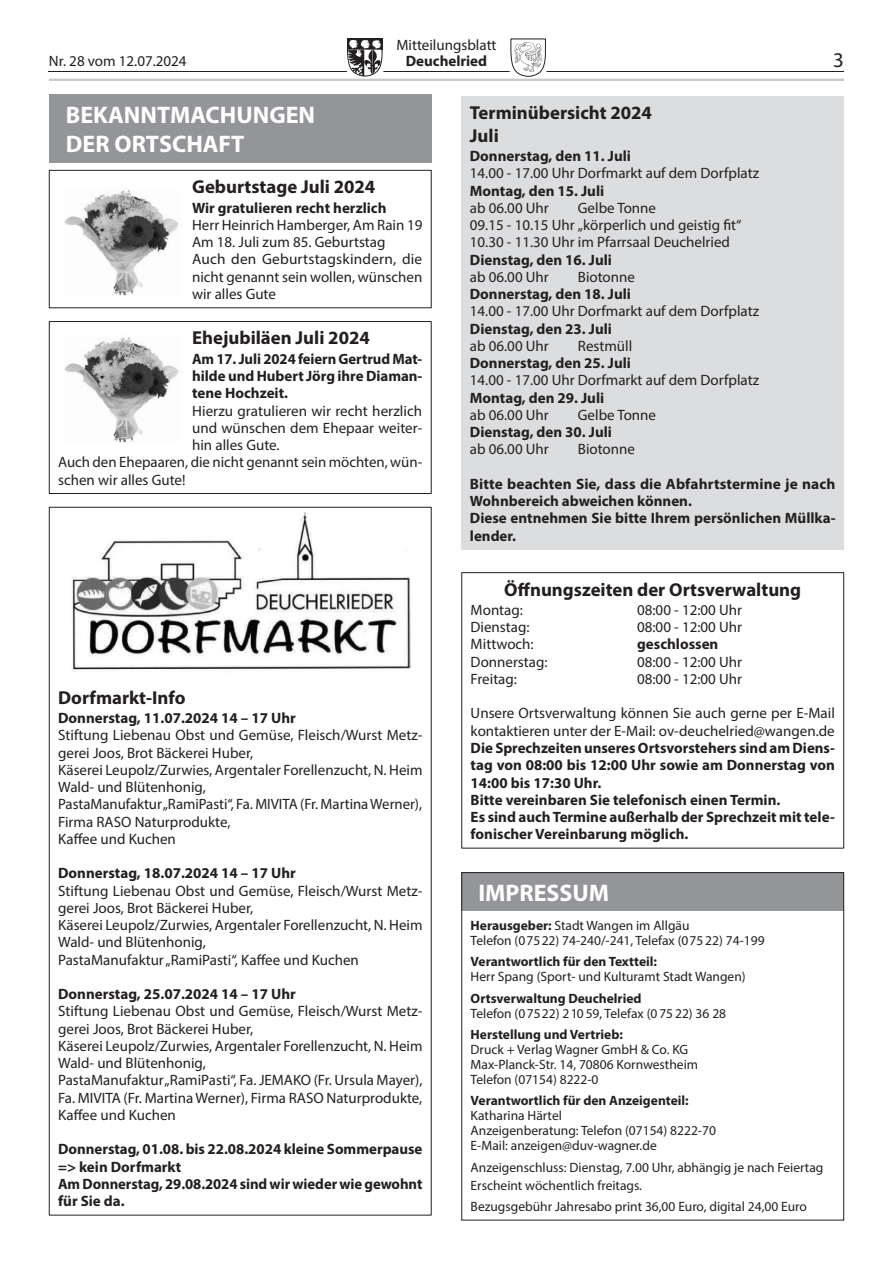
<style>
.page{position:relative;width:893px;height:1263px;background:#fff}
.page>*{position:absolute;margin:0;border:0;box-sizing:border-box;transform-origin:0 0}
.t1{font:700 24px/28.8px "Myriad Pro";color:#fff}
.t2{font:21px "Myriad Pro";color:#231f20}
.t3{font:700 18.75px/23.1px "Myriad Pro";color:#231f20}
.t4{font:15px/17.2px "Myriad Pro";color:#231f20}
.t5{font:700 15px/17.2px "Myriad Pro";color:#231f20}
.t6{font:13.5px/15px "Myriad Pro";color:#231f20}
.t7{font:700 13.5px "Myriad Pro";color:#231f20}
.s1{font-weight:700}
</style>
<div class="page">
<hr style="left:49px;top:71px;width:795px;height:1px;background:#231f20">
<svg style="left:347px;top:38px;width:36px;height:39px"></svg>
<svg style="left:510px;top:38px;width:36px;height:39px"></svg>
<img style="left:513px;top:40px;width:30px;height:33px">
<hr style="left:49px;top:79px;width:795px;height:2px;background:#c7c8ca">
<div style="left:49px;top:95px;width:383px;height:68px;background:#939598"></div>
<img style="left:64px;top:190px;width:115px;height:106px">
<div style="left:49px;top:170px;width:383px;height:138px;border:1px solid #231f20"></div>
<img style="left:64px;top:337px;width:115px;height:106px">
<div style="left:49px;top:321px;width:383px;height:173px;border:1px solid #231f20"></div>
<img style="left:72px;top:513px;width:339px;height:159px">
<div style="left:461px;top:96px;width:383px;height:453px;background:#dcdddf"></div>
<div style="left:461px;top:572px;width:383px;height:276px;border:1px solid #231f20"></div>
<svg style="left:461px;top:872px;width:383px;height:349px"></svg>
<p class="t4" style="left:396px;top:36px;width:102px">Mitteilungsblatt</p>
<p class="t4" style="left:49px;top:52px;width:139px">Nr. 28 vom 12.07.2024</p>
<p class="t5" style="left:406px;top:52px;width:83px">Deuchelried</p>
<h2 class="t2" style="left:833px;top:47px;width:12px">3</h2>
<h1 class="t1" style="left:66px;top:100px;width:251px">BEKANNTMACHUNGEN<br>DER ORTSCHAFT</h1>
<p class="t3" style="left:192px;top:175px;width:185px">Geburtstage Juli 2024</p>
<p class="t5" style="left:192px;top:198px;width:196px">Wir gratulieren recht herzlich</p>
<p class="t4" style="left:192px;top:216px;width:232px">Herr Heinrich Hamberger, Am Rain 19<br>Am 18. Juli zum 85. Geburtstag<br>Auch den Geburtstagskindern, die nicht genannt sein wollen, wünschen wir alles Gute</p>
<p class="t3" style="left:192px;top:326px;width:179px">Ehejubiläen Juli 2024</p>
<p class="t5" style="left:192px;top:350px;width:232px;text-align:justify">Am 17. Juli 2024 feiern Gertrud Mat&shy;hilde und Hubert Jörg ihre Diaman&shy;tene Hochzeit.</p>
<p class="t4" style="left:192px;top:402px;width:232px">Hierzu gratulieren wir recht herzlich</p>
<p class="t4" style="left:192px;top:419px;width:232px">und wünschen dem Ehepaar weiter-</p>
<p class="t4" style="left:192px;top:436px;width:89px">hin alles Gute.</p>
<p class="t4" style="left:58px;top:453px;width:366px">Auch den Ehepaaren, die nicht genannt sein möchten, wün-</p>
<p class="t4" style="left:58px;top:471px;width:129px">schen wir alles Gute!</p>
<p class="t3" style="left:470px;top:100px;width:184px">Terminübersicht 2024<br>Juli</p>
<p class="t5" style="left:470px;top:147px;width:163px">Donnerstag, den 11. Juli</p>
<p class="t4" style="left:470px;top:164px;width:291px">14.00 - 17.00 Uhr Dorfmarkt auf dem Dorfplatz</p>
<p class="t5" style="left:470px;top:181px;width:136px">Montag, den 15. Juli</p>
<p class="t4" style="left:470px;top:199px;width:80px">ab 06.00 Uhr</p>
<p class="t4" style="left:470px;top:199px;width:273px;text-indent:108px">Gelbe Tonne<br>09.15 - 10.15 Uhr „körperlich und geistig fit“<br>10.30 - 11.30 Uhr im Pfarrsaal Deuchelried</p>
<p class="t5" style="left:470px;top:250px;width:144px">Dienstag, den 16. Juli</p>
<p class="t4" style="left:470px;top:268px;width:80px">ab 06.00 Uhr</p>
<p class="t4" style="left:578px;top:268px;width:59px">Biotonne</p>
<p class="t5" style="left:470px;top:285px;width:163px">Donnerstag, den 18. Juli</p>
<p class="t4" style="left:470px;top:302px;width:291px">14.00 - 17.00 Uhr Dorfmarkt auf dem Dorfplatz</p>
<p class="t5" style="left:470px;top:319px;width:144px">Dienstag, den 23. Juli</p>
<p class="t4" style="left:470px;top:337px;width:80px">ab 06.00 Uhr</p>
<p class="t4" style="left:578px;top:337px;width:56px">Restmüll</p>
<p class="t5" style="left:470px;top:354px;width:163px">Donnerstag, den 25. Juli</p>
<p class="t4" style="left:470px;top:371px;width:291px">14.00 - 17.00 Uhr Dorfmarkt auf dem Dorfplatz</p>
<p class="t5" style="left:470px;top:388px;width:136px">Montag, den 29. Juli</p>
<p class="t4" style="left:470px;top:406px;width:80px">ab 06.00 Uhr</p>
<p class="t4" style="left:578px;top:406px;width:80px">Gelbe Tonne</p>
<p class="t5" style="left:470px;top:423px;width:144px">Dienstag, den 30. Juli</p>
<p class="t4" style="left:470px;top:440px;width:80px">ab 06.00 Uhr</p>
<p class="t4" style="left:578px;top:440px;width:59px">Biotonne</p>
<p class="t5" style="left:470px;top:475px;width:367px">Bitte beachten Sie, dass die Abfahrtstermine je nach Wohnbereich abweichen können.<br>Diese entnehmen Sie bitte Ihrem persönlichen Müllka&shy;lender.</p>
<p class="t3" style="left:504px;top:577px;width:298px">Öffnungszeiten der Ortsverwaltung</p>
<p class="t4" style="left:471px;top:601px;width:54px">Montag:</p>
<p class="t4" style="left:637px;top:601px;width:106px">08:00 - 12:00 Uhr</p>
<p class="t4" style="left:471px;top:618px;width:60px">Dienstag:</p>
<p class="t4" style="left:637px;top:618px;width:106px">08:00 - 12:00 Uhr</p>
<p class="t4" style="left:471px;top:636px;width:65px">Mittwoch:</p>
<p class="t5" style="left:637px;top:635px;width:83px">geschlossen</p>
<p class="t4" style="left:471px;top:653px;width:78px">Donnerstag:</p>
<p class="t4" style="left:637px;top:653px;width:106px">08:00 - 12:00 Uhr</p>
<p class="t4" style="left:471px;top:670px;width:48px">Freitag:</p>
<p class="t4" style="left:637px;top:670px;width:106px">08:00 - 12:00 Uhr</p>
<p class="t4" style="left:471px;top:705px;width:366px">Unsere Ortsverwaltung können Sie auch gerne per E-Mail kontaktieren unter der E-Mail: ov-deuchelried@wangen.de</p>
<p class="t5" style="left:471px;top:739px;width:366px">Die Sprechzeiten unseres Ortsvorstehers sind am Diens&shy;tag von 08:00 bis 12:00 Uhr sowie am Donnerstag von 14:00 bis 17:30 Uhr.<br>Bitte vereinbaren Sie telefonisch einen Termin.<br>Es sind auch Termine außerhalb der Sprechzeit mit tele&shy;fonischer Vereinbarung möglich.</p>
<p class="t3" style="left:58px;top:685px;width:129px">Dorfmarkt-Info</p>
<p class="t5" style="left:58px;top:709px;width:239px">Donnerstag, 11.07.2024 14 – 17 Uhr</p>
<p class="t4" style="left:58px;top:726px;width:366px">Stiftung Liebenau Obst und Gemüse, Fleisch/Wurst Metz&shy;gerei Joos, Brot Bäckerei Huber,<br>Käserei Leupolz/Zurwies, Argentaler Forellenzucht, N. Heim Wald- und Blütenhonig,<br>PastaManufaktur „RamiPasti“, Fa. MIVITA (Fr. Martina Werner), Firma RASO Naturprodukte,<br>Kaffee und Kuchen</p>
<p class="t5" style="left:58px;top:864px;width:239px">Donnerstag, 18.07.2024 14 – 17 Uhr</p>
<p class="t4" style="left:58px;top:882px;width:366px">Stiftung Liebenau Obst und Gemüse, Fleisch/Wurst Metz&shy;gerei Joos, Brot Bäckerei Huber,<br>Käserei Leupolz/Zurwies, Argentaler Forellenzucht, N. Heim Wald- und Blütenhonig,<br>PastaManufaktur „RamiPasti“, Kaffee und Kuchen</p>
<p class="t5" style="left:58px;top:985px;width:239px">Donnerstag, 25.07.2024 14 – 17 Uhr</p>
<p class="t4" style="left:58px;top:1002px;width:366px">Stiftung Liebenau Obst und Gemüse, Fleisch/Wurst Metz&shy;gerei Joos, Brot Bäckerei Huber,<br>Käserei Leupolz/Zurwies, Argentaler Forellenzucht, N. Heim Wald- und Blütenhonig,<br>PastaManufaktur „RamiPasti“, Fa. JEMAKO (Fr. Ursula Mayer), Fa. MIVITA (Fr. Martina Werner), Firma RASO Naturprodukte, Kaffee und Kuchen</p>
<p class="t5" style="left:58px;top:1140px;width:366px">Donnerstag, 01.08. bis 22.08.2024 kleine Sommerpause =&gt; kein Dorfmarkt<br>Am Donnerstag, 29.08.2024 sind wir wieder wie gewohnt für Sie da.</p>
<h1 class="t1" style="left:478px;top:877px;width:132px">IMPRESSUM</h1>
<p class="t6" style="left:471px;top:918px;width:295px"><span class="s1">Herausgeber:</span> Stadt Wangen im Allgäu<br>Telefon (07522) 74-240/-241, Telefax (075 22) 74-199</p>
<p class="t7" style="left:471px;top:953px;width:188px">Verantwortlich für den Textteil:</p>
<p class="t6" style="left:471px;top:969px;width:277px">Herr Spang (Sport- und Kulturamt Stadt Wangen)</p>
<p class="t7" style="left:471px;top:989px;width:173px">Ortsverwaltung Deuchelried</p>
<p class="t6" style="left:471px;top:1005px;width:257px">Telefon (07522) 210 59, Telefax (0 75 22) 36 28</p>
<p class="t7" style="left:471px;top:1026px;width:154px">Herstellung und Vertrieb:</p>
<p class="t6" style="left:471px;top:1042px;width:229px">Druck + Verlag Wagner GmbH &amp; Co. KG<br>Max-Planck-Str. 14, 70806 Kornwestheim<br>Telefon (07154) 8222-0</p>
<p class="t7" style="left:471px;top:1092px;width:220px">Verantwortlich für den Anzeigenteil:</p>
<p class="t6" style="left:471px;top:1108px;width:247px">Katharina Härtel<br>Anzeigenberatung: Telefon (07154) 8222-70<br>E-Mail: anzeigen@duv-wagner.de</p>
<p class="t6" style="left:471px;top:1158px;width:354px;line-height:18px">Anzeigenschluss: Dienstag, 7.00 Uhr, abhängig je nach Feiertag<br>Erscheint wöchentlich freitags.</p>
<p class="t6" style="left:471px;top:1199px;width:338px">Bezugsgebühr Jahresabo print 36,00 Euro, digital 24,00 Euro</p>
</div>
